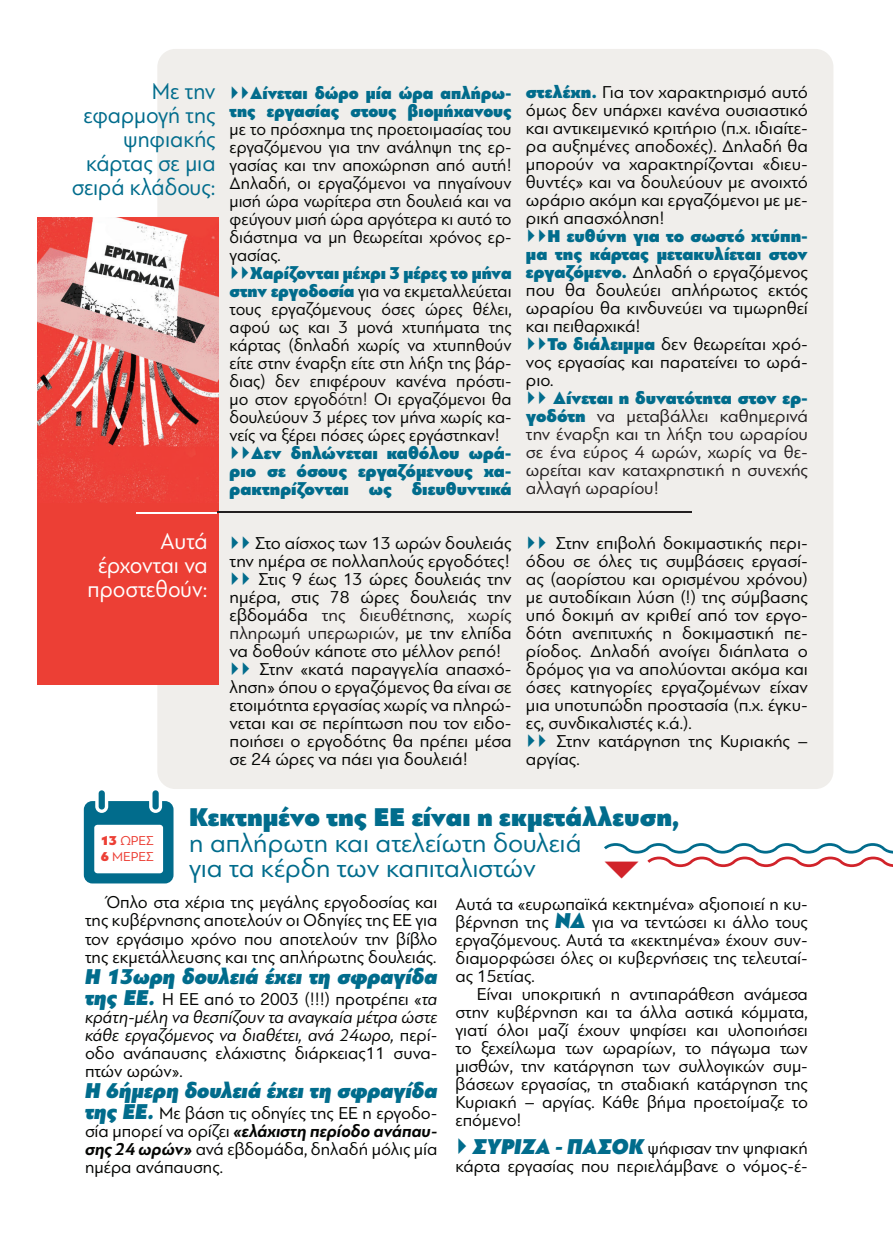
<style>
.page{position:relative;width:893px;height:1234px;background:#fff}
.page>*{position:absolute;margin:0;border:0;box-sizing:border-box;transform-origin:0 0}
.t1{font:48px "PF Agora Serif Pro";color:#d1232a}
.t2{font:27px/25.5px "PF Bague Sans Pro";color:#016c8c}
.t3{font:900 27px "PF Bague Sans Pro";color:#016c8c}
.t4{font:24px/24px "PF Bague Sans Pro";color:#016c8c;text-align:right;scale:.94 1}
.t5{font:24px/24px "PF Bague Sans Pro";color:#fff;text-align:right;scale:.94 1}
.t6{font:italic 900 22.5px "PF Bague Sans Pro";color:#016c8c}
.t7{font:18px/18px "PF Bague Sans Pro";color:#040503;text-align:justify}
.t8{font:18px/18px "PF Bague Sans Pro";color:#040503;scale:.96 1}
.t9{font:900 18px/18px "PF Bague Sans Pro";color:#016c8c;scale:.96 1}
.t10{font:13.5px/16.2px "PF Bague Sans Pro";color:#ec3f35}
.s1{font-family:"PF Agora Serif Pro";font-weight:400}
.s2{font-family:"PF Agora Serif Pro";color:#016c8c}
.s3{font-weight:900;color:#016c8c}
.s4{color:#231f20}
.s5{font-weight:900;font-style:italic;font-size:22.5px;color:#016c8c}
.s6{font-style:italic}
.s7{font-weight:700;font-style:italic}
.s8{font-weight:900}
.s9{font-family:"PF Agora Serif Pro";font-size:22.5px;color:#016c8c}
</style>
<div class="page">
<div style="left:157px;top:49px;width:676px;height:739px;background:#f0eeeb;border-radius:18px"></div>
<div style="left:37px;top:478px;width:181px;height:207px;background:#ec3f35"></div>
<img style="left:37px;top:217px;width:181px;height:285px">
<hr style="left:217px;top:511px;width:474px;height:2px;background:#231f20">
<hr style="left:136px;top:512px;width:81px;height:1px;background:#fff">
<svg style="left:604px;top:843px;width:289px;height:23px"></svg>
<svg style="left:84px;top:800px;width:90px;height:83px"></svg>
<div style="left:99px;top:790px;width:6px;height:19px;background:#016c8c;border-radius:3px"></div>
<div style="left:152px;top:790px;width:7px;height:19px;background:#016c8c;border-radius:3px"></div>
<h3 class="t4" style="left:72px;top:79px;width:154px">Με την εφαρμογή της ψηφιακής κάρτας σε μια σειρά κλάδους:</h3>
<p class="t9" style="left:230px;top:84px;width:295px"><span class="s1">▶▶</span>∆ίνεται δώρο μία ώρα απλήρω&shy;της εργασίας στους βιομήχανους</p>
<p class="t8" style="left:230px;top:120px;width:295px">με το πρόσχημα της προετοιμασίας του εργαζόμενου για την ανάληψη της ερ&shy;γασίας και την αποχώρηση από αυτή!<br>Δηλαδή, οι εργαζόμενοι να πηγαίνουν μισή ώρα νωρίτερα στη δουλειά και να φεύγουν μισή ώρα αργότερα κι αυτό το διάστημα να μη θεωρείται χρόνος ερ&shy;γασίας.<br><span class="s2">▶▶</span><span class="s3">Χαρίζονται μέχρι 3 μέρες το μήνα στην εργοδοσία</span> για να εκμεταλλεύεται τους εργαζόμενους όσες ώρες θέλει, αφού ως και 3 μονά χτυπήματα της κάρτας (δηλαδή χωρίς να χτυπηθούν είτε στην έναρξη είτε στη λήξη της βάρ&shy;διας) δεν επιφέρουν κανένα πρόστι&shy;μο στον εργοδ<span class="s4">ότη!</span> Οι εργαζόμενοι θα δουλεύουν 3 μέρες τον μήνα χωρίς κα&shy;νείς να ξέρει πόσες ώρες εργάστηκαν! <span class="s2">▶▶</span><span class="s3">∆εν δηλώνεται καθόλου ωρά&shy;ριο σε όσους εργαζόμενους χα&shy;ρακτηρίζονται ως διευθυντικά</span></p>
<p class="t7" style="left:526px;top:83px;width:283px;text-align:left"><span class="s3">στελέχη.</span> Για τον χαρακτηρισμό αυτό όμως δεν υπάρχει κανένα ουσιαστικό και αντικειμενικό κριτήριο (π.χ. ιδιαίτε&shy;ρα αυξημένες αποδοχές). Δηλαδή θα μπορούν να χαρακτηρίζονται «διευ&shy;θυντές» και να δουλεύουν με ανοιχτό ωράριο ακόμη και εργαζόμενοι με με&shy;ρική απασχόληση!<br><span class="s2">▶▶</span><span class="s3">Η ευθύνη για το σωστό χτύπη&shy;μα της κάρτας μετακυλίεται στον εργαζόμενο.</span> Δηλαδή ο εργαζόμενος που θα δουλεύει απλήρωτος εκτός ωραρίου θα κινδυνεύει να τιμωρηθεί και πειθαρχικά!<br><span class="s2">▶▶</span><span class="s3">Το διάλειμμα</span> δεν θεωρείται χρό&shy;νος εργασίας και παρατείνει το ωρά&shy;ριο.<br><span class="s2">▶▶</span> <span class="s3">∆ίνεται η δυνατότητα στον ερ&shy;γοδότη</span> <span class="s4">να μεταβάλλει καθημερινά την έναρξη και τη λήξη του ωραρίου σε ένα εύρος 4 ωρών, χωρίς να θε&shy;ωρείται καν καταχρηστική η συνεχής αλλαγή ωραρίου!</span></p>
<h3 class="t5" style="left:88px;top:529px;width:129px">Αυτά έρχονται να προστεθούν:</h3>
<p class="t7" style="left:230px;top:533px;width:283px;text-align:left"><span class="s2">▶▶</span> Στο αίσχος των 13 ωρών δουλειάς την ημέρα σε πολλαπλούς εργοδότες! <span class="s2">▶▶</span> Στις 9 έως 13 ώρες δουλειάς την ημέρα, στις 78 ώρες δουλειάς την εβδομάδα <span class="s4">της διευθέτησης, χωρίς πληρωμή υπερωριών,</span> με την ελπίδα να δοθούν κάποτε στο μέλλον ρεπό! <span class="s2">▶▶</span> Στην «κατά παραγγελία απασχό&shy;ληση» όπου ο εργαζόμενος θα είναι σε ετοιμότητα εργασίας χωρίς να πληρώ&shy;νεται και σε περίπτωση που τον ειδο&shy;ποιήσει ο εργοδότης θα πρέπει μέσα σε 24 ώρες να πάει για δουλειά!</p>
<p class="t7" style="left:526px;top:533px;width:283px;text-align:left"><span class="s2">▶▶</span> Στην επιβολή δοκιμαστικής περι&shy;όδου σε όλες τις συμβάσεις εργασί&shy;ας (αορίστου και ορισμένου χρόνου) με αυτοδίκαιη λύση (!) της σύμβασης υπό δοκιμή αν κριθεί από τον εργο&shy;δότη ανεπιτυχής η δοκιμαστική πε&shy;ρίοδος. Δηλαδή ανοίγει διάπλατα ο δρόμος για να απολύονται ακόμα και όσες κατηγορίες εργαζομένων είχαν μια υποτυπώδη προστασία (π.χ. έγκυ&shy;ες, συνδικαλιστές κ.ά.).<br><span class="s2">▶▶</span> Στην κατάργηση της Κυριακής – αργίας.</p>
<h2 class="t3" style="left:189px;top:799px;width:492px">Κεκτημένο της ΕΕ είναι η εκμετάλλευση,</h2>
<h2 class="t2" style="left:189px;top:830px;width:394px">η απλήρωτη και ατελείωτη δουλειά για τα κέρδη των καπιταλιστών</h2>
<p class="t7" style="left:85px;top:893px;width:354px;text-indent:21px">Όπλο στα χέρια της μεγάλης εργοδοσίας και της κυβέρνησης αποτελούν οι Οδηγίες της ΕΕ για τον εργάσιμο χρόνο που αποτελούν την βίβλο της εκμετάλλευσης και της απλήρωτης δουλειάς.</p>
<p class="t6" style="left:85px;top:961px;width:354px">Η 13ωρη δουλειά έχει τη σφραγίδα</p>
<p class="t7" style="left:85px;top:989px;width:354px"><span class="s5">της ΕΕ.</span> Η ΕΕ από το 2003 (!!!) προτρέπει «<span class="s6">τα κράτη-µέλη να θεσπίζουν τα αναγκαία µέτρα ώστε κάθε εργαζόµενος να διαθέτει, ανά 24ωρο,</span> περί&shy;οδο ανάπαυσης ελάχιστης διάρκειας11 συνα&shy;πτών ωρών».</p>
<p class="t6" style="left:85px;top:1075px;width:354px">Η 6ήμερη δουλειά έχει τη σφραγίδα</p>
<p class="t7" style="left:85px;top:1103px;width:354px"><span class="s5">της ΕΕ.</span> Με βάση τις οδηγίες της ΕΕ η εργοδο&shy;σία μπορεί να ορίζει <span class="s7">«ελάχιστη περίοδο ανάπαυ&shy;σης 24 ωρών»</span> ανά εβδομάδα, δηλαδή μόλις μία ημέρα ανάπαυσης.</p>
<p class="t10" style="left:101px;top:831px;width:54px"><span class="s8">13</span> ΩΡΕΣ<br><span class="s8">6</span> ΜΕΡΕΣ</p>
<h1 class="t1" style="left:650px;top:855px;width:30px;rotate:90deg">▶</h1>
<p class="t7" style="left:455px;top:894px;width:354px">Αυτά τα «ευρωπαϊκά κεκτημένα» αξιοποιεί η κυ&shy;βέρνηση της <span class="s5">Ν∆</span> για να τεντώσει κι άλλο τους εργαζόμενους. Αυτά τα «κεκτημένα» έχουν συν&shy;διαμορφώσει όλες οι κυβερνήσεις της τελευταί&shy;ας 15ετίας.</p>
<p class="t7" style="left:455px;top:984px;width:354px;text-indent:21px">Είναι υποκριτική η αντιπαράθεση ανάμεσα στην κυβέρνηση και τα άλλα αστικά κόμματα, γιατί όλοι μαζί έχουν ψηφίσει και υλοποιήσει το ξεχείλωμα των ωραρίων, το πάγωμα των μισθών, την κατάργηση των συλλογικών συμ&shy;βάσεων εργασίας, τη σταδιακή κατάργηση της Κυριακή – αργίας. Κάθε βήμα προετοίμαζε το επόμενο!</p>
<p class="t7" style="left:455px;top:1139px;width:354px"><span class="s9">▶</span> <span class="s5">ΣΥΡΙΖΑ - ΠΑΣΟΚ</span> ψήφισαν την ψηφιακή κάρτα εργασίας που περιελάμβανε ο νόμος-έ-</p>
</div>
